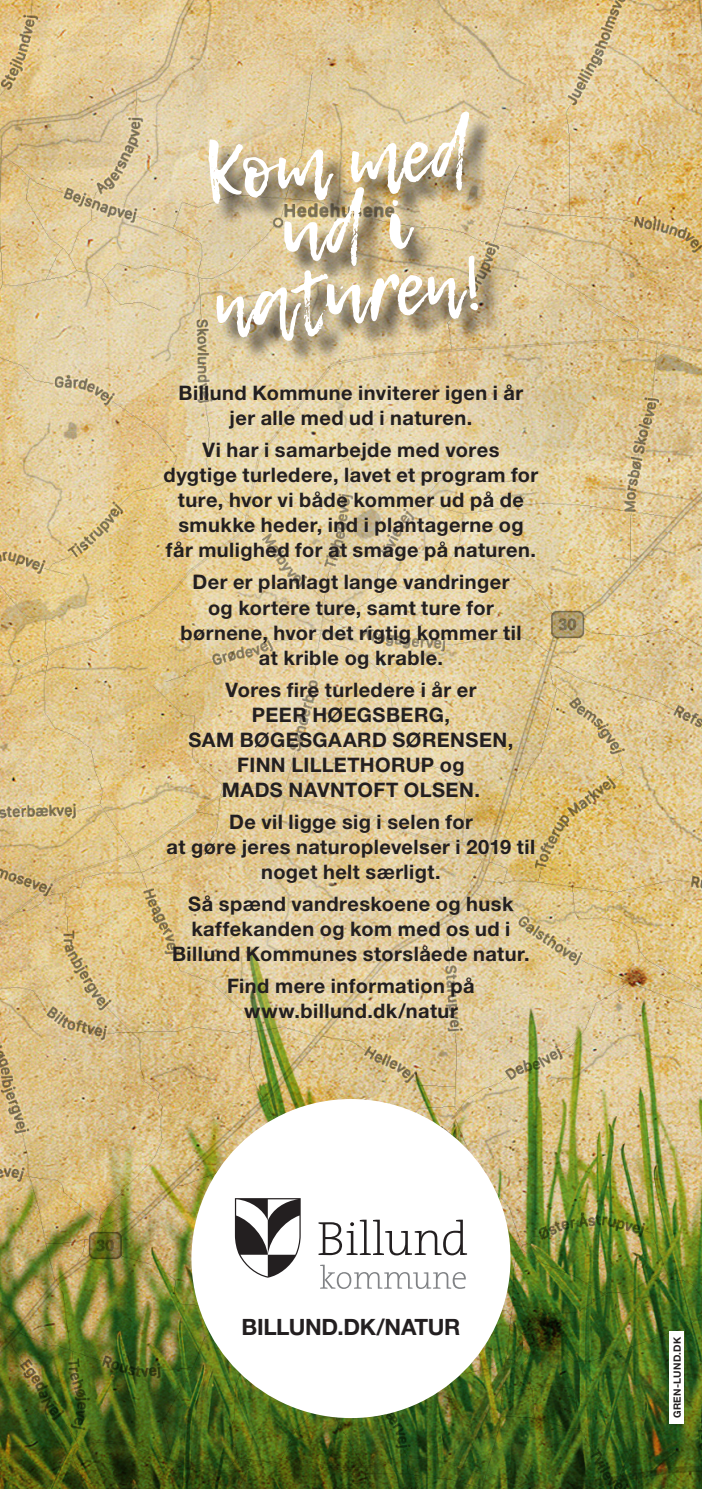
<style>
.page{position:relative;width:702px;height:1489px;background:#fff}
.page>*{position:absolute;margin:0;border:0;box-sizing:border-box;transform-origin:0 0}
.t1{font:77px/66px "Lemon Tuesday";color:#fff;text-align:center}
.t2{font:700 22.5px "Helvetica Neue";letter-spacing:-.015em;color:#231f20}
.t3{font:700 20px/25px "Helvetica Neue";letter-spacing:.025em;color:#231f20;text-align:center}
.t4{font:700 10px "Helvetica Neue";letter-spacing:.03em;color:#231f20}
</style>
<div class="page">
<img style="left:0;top:0;width:702px;height:744px">
<img style="left:0;top:744px;width:702px;height:744px">
<div style="left:191px;top:1098px;width:319px;height:319px;background:#fff;border-radius:50%"></div>
<svg style="left:318px;top:1219px;width:149px;height:36px"></svg>
<svg style="left:320px;top:1264px;width:146px;height:24px"></svg>
<svg style="left:235px;top:1198px;width:66px;height:79px"></svg>
<div style="left:669px;top:1331px;width:14px;height:92px;background:#fff"></div>
<div style="left:134px;top:355px;width:433px;height:695px;background:#fff;opacity:.75"></div>
<div style="left:211px;top:116px;width:291px;height:250px;background:#231f20;opacity:.75"></div>
<h1 class="t1" style="left:199px;top:141px;width:274px;rotate:-5deg">Kom med ud i naturen!</h1>
<p class="t3" style="left:178px;top:380px;width:346px">Billund Kommune inviterer igen i år jer alle med ud i naturen.</p>
<p class="t3" style="left:163px;top:437px;width:376px">Vi har i samarbejde med vores dygtige turledere, lavet et program for ture, hvor vi både kommer ud på de smukke heder, ind i plantagerne og får mulighed for at smage på naturen.</p>
<p class="t3" style="left:180px;top:569px;width:342px">Der er planlagt lange vandringer og kortere ture, samt ture for børnene, hvor det rigtig kommer til at krible og krable.</p>
<p class="t3" style="left:188px;top:676px;width:326px">Vores fire turledere i år er<br>PEER HØEGSBERG,<br>SAM BØGESGAARD SØRENSEN,<br>FINN LILLETHORUP og<br>MADS NAVNTOFT OLSEN.</p>
<p class="t3" style="left:166px;top:808px;width:370px">De vil ligge sig i selen for<br>at gøre jeres naturoplevelser i 2019 til noget helt særligt.</p>
<p class="t3" style="left:172px;top:890px;width:359px">Så spænd vandreskoene og husk kaffekanden og kom med os ud i<br>Billund Kommunes storslåede natur.</p>
<p class="t3" style="left:227px;top:972px;width:249px">Find mere information på www.billund.dk/natur</p>
<p class="t2" style="left:241px;top:1312px;width:220px">BILLUND.DK/NATUR</p>
<p class="t4" style="left:671px;top:1417px;width:83px;rotate:-90deg">GREN-LUND.DK</p>
</div>
